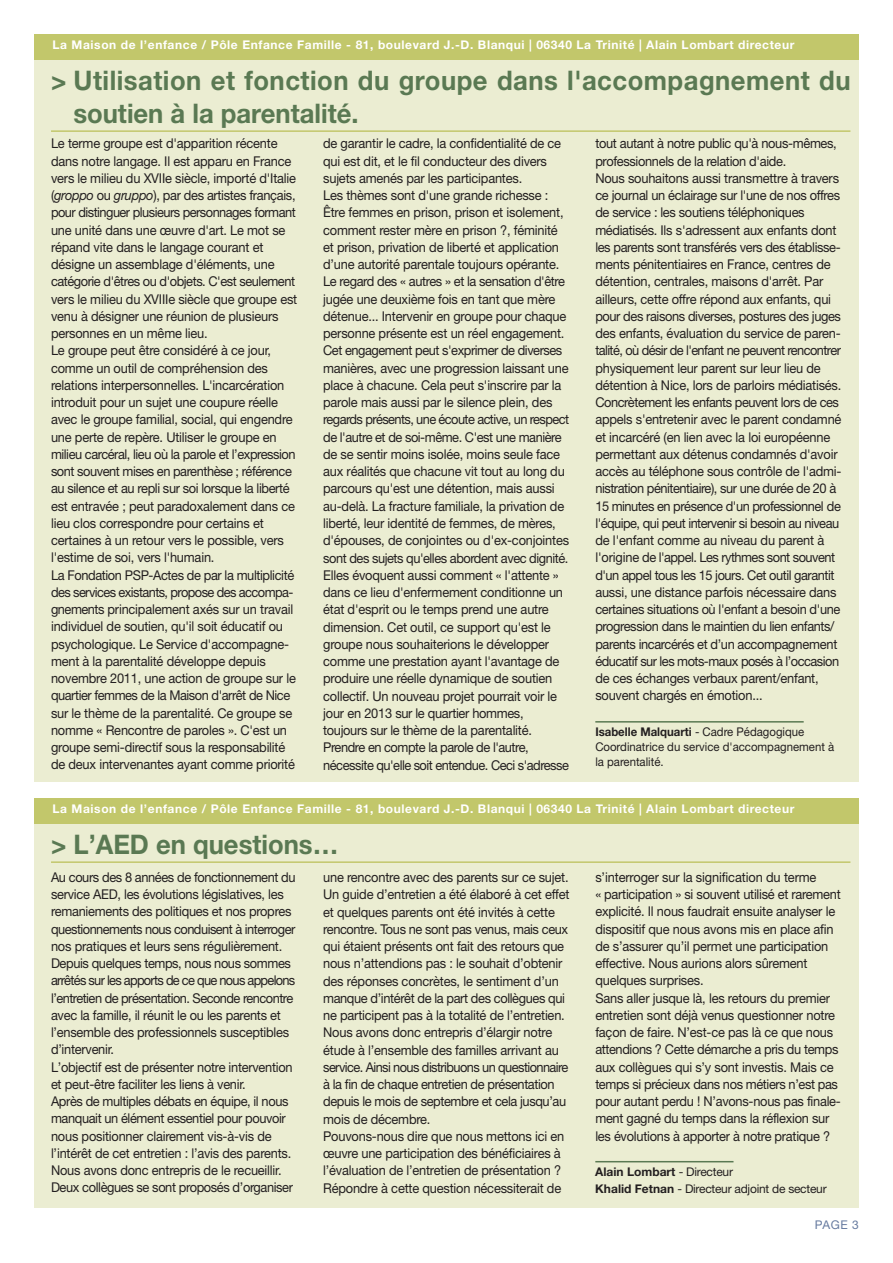
<style>
.page{position:relative;width:893px;height:1263px;background:#fff}
.page>*{position:absolute;margin:0;border:0;box-sizing:border-box;transform-origin:0 0}
.t1{font:700 27px/33px "Helvetica Neue";letter-spacing:.02em;color:#5a7953;scale:.95 1}
.t2{font:700 27px "Helvetica Neue";color:#5a7953;scale:.95 1}
.t3{font:13.5px/17.2px "Helvetica Neue";letter-spacing:-.015em;color:#231f20;scale:.95 1}
.t4{font:700 12px "Helvetica Neue";letter-spacing:.05em;color:#fff}
.t5{font:12px/15px "Helvetica Neue";color:#231f20;scale:.95 1}
.t6{font:12px/17.5px "Helvetica Neue";letter-spacing:-.02em;color:#231f20}
.t7{font:12px "Helvetica Neue";color:#677ba0}
.s1{font-style:italic}
.s2{font-weight:700}
</style>
<div class="page">
<div style="left:34px;top:799px;width:825px;height:409px;background:#ebedd2"></div>
<div style="left:34px;top:798px;width:825px;height:25px;background:#c2c76b"></div>
<hr style="left:595px;top:1161px;width:138px;height:1px;background:#5a7953">
<hr style="left:51px;top:861px;width:799px;height:2px;background:#c2c76b">
<div style="left:34px;top:35px;width:825px;height:747px;background:#ebedd2"></div>
<div style="left:34px;top:34px;width:825px;height:26px;background:#c2c76b"></div>
<hr style="left:595px;top:721px;width:209px;height:1px;background:#5a7953">
<hr style="left:51px;top:130px;width:799px;height:2px;background:#c2c76b">
<p class="t4" style="left:53px;top:41px;width:743px">La Maison de l’enfance / Pôle Enfance Famille - 81, boulevard J.-D. Blanqui | 06340 La Trinité | Alain Lombart directeur</p>
<h1 class="t1" style="left:73px;top:66px;width:820px;text-indent:-22px">&gt; Utilisation et fonction du groupe dans l'accompagnement du soutien à la parentalité.</h1>
<p class="t3" style="left:323px;top:136px;width:260px">de garantir le cadre, la confidentialité de ce qui est dit, et le fil conducteur des divers sujets amenés par les participantes.<br>Les thèmes sont d'une grande richesse :<br>Être femmes en prison, prison et isolement, comment rester mère en prison ?, féminité et prison, privation de liberté et application d’une autorité parentale toujours opérante.<br>Le regard des « autres » et la sensation d'être jugée une deuxième fois en tant que mère détenue... Intervenir en groupe pour chaque personne présente est un réel engagement.<br>Cet engagement peut s'exprimer de diverses manières, avec une progression laissant une place à chacune. Cela peut s'inscrire par la parole mais aussi par le silence plein, des regards présents, une écoute active, un respect de l'autre et de soi-même. C'est une manière de se sentir moins isolée, moins seule face aux réalités que chacune vit tout au long du parcours qu'est une détention, mais aussi au-delà. La fracture familiale, la privation de liberté, leur identité de femmes, de mères, d'épouses, de conjointes ou d'ex-conjointes sont des sujets qu'elles abordent avec dignité.<br>Elles évoquent aussi comment « l'attente » dans ce lieu d'enfermement conditionne un état d'esprit ou le temps prend une autre dimension. Cet outil, ce support qu'est le groupe nous souhaiterions le développer comme une prestation ayant l'avantage de produire une réelle dynamique de soutien collectif. Un nouveau projet pourrait voir le jour en 2013 sur le quartier hommes, toujours sur le thème de la parentalité.<br>Prendre en compte la parole de l'autre, nécessite qu'elle soit entendue. Ceci s'adresse</p>
<p class="t3" style="left:51px;top:136px;width:261px">Le terme groupe est d'apparition récente dans notre langage. Il est apparu en France vers le milieu du XVIIe siècle, importé d'Italie (<span class="s1">groppo</span> ou <span class="s1">gruppo</span>), par des artistes français, pour distinguer plusieurs personnages formant une unité dans une œuvre d'art. Le mot se répand vite dans le langage courant et désigne un assemblage d'éléments, une catégorie d'êtres ou d'objets. C'est seulement vers le milieu du XVIIIe siècle que groupe est venu à désigner une réunion de plusieurs personnes en un même lieu.<br>Le groupe peut être considéré à ce jour, comme un outil de compréhension des relations interpersonnelles. L'incarcération introduit pour un sujet une coupure réelle avec le groupe familial, social, qui engendre une perte de repère. Utiliser le groupe en milieu carcéral, lieu où la parole et l’expression sont souvent mises en parenthèse ; référence au silence et au repli sur soi lorsque la liberté est entravée ; peut paradoxalement dans ce lieu clos correspondre pour certains et certaines à un retour vers le possible, vers l'estime de soi, vers l'humain.<br>La Fondation PSP-Actes de par la multiplicité des services existants, propose des accompa&shy;gnements principalement axés sur un travail individuel de soutien, qu'il soit éducatif ou psychologique. Le Service d'accompagne&shy;ment à la parentalité développe depuis novembre 2011, une action de groupe sur le quartier femmes de la Maison d'arrêt de Nice sur le thème de la parentalité. Ce groupe se nomme « Rencontre de paroles ». C'est un groupe semi-directif sous la responsabilité de deux intervenantes ayant comme priorité</p>
<p class="t3" style="left:595px;top:136px;width:261px">tout autant à notre public qu'à nous-mêmes, professionnels de la relation d'aide.<br>Nous souhaitons aussi transmettre à travers ce journal un éclairage sur l'une de nos offres de service : les soutiens téléphoniques médiatisés. Ils s'adressent aux enfants dont les parents sont transférés vers des établisse&shy;ments pénitentiaires en France, centres de détention, centrales, maisons d'arrêt. Par ailleurs, cette offre répond aux enfants, qui pour des raisons diverses, postures des juges des enfants, évaluation du service de paren&shy;talité, où désir de l'enfant ne peuvent rencontrer physiquement leur parent sur leur lieu de détention à Nice, lors de parloirs médiatisés.<br>Concrètement les enfants peuvent lors de ces appels s'entretenir avec le parent condamné et incarcéré (en lien avec la loi européenne permettant aux détenus condamnés d'avoir accès au téléphone sous contrôle de l'admi&shy;nistration pénitentiaire), sur une durée de 20 à 15 minutes en présence d'un professionnel de l'équipe, qui peut intervenir si besoin au niveau de l'enfant comme au niveau du parent à l'origine de l'appel. Les rythmes sont souvent d'un appel tous les 15 jours. Cet outil garantit aussi, une distance parfois nécessaire dans certaines situations où l'enfant a besoin d'une progression dans le maintien du lien enfants/ parents incarcérés et d’un accompagnement éducatif sur les mots-maux posés à l’occasion de ces échanges verbaux parent/enfant, souvent chargés en émotion...</p>
<p class="t5" style="left:595px;top:726px;width:253px"><span class="s2">Isabelle Malquarti</span> - Cadre Pédagogique<br>Coordinatrice du service d'accompagnement à la parentalité.</p>
<p class="t4" style="left:53px;top:805px;width:743px">La Maison de l’enfance / Pôle Enfance Famille - 81, boulevard J.-D. Blanqui | 06340 La Trinité | Alain Lombart directeur</p>
<h1 class="t2" style="left:51px;top:834px;width:304px">&gt; L’AED en questions…</h1>
<p class="t3" style="left:323px;top:870px;width:261px">une rencontre avec des parents sur ce sujet.<br>Un guide d’entretien a été élaboré à cet effet et quelques parents ont été invités à cette rencontre. Tous ne sont pas venus, mais ceux qui étaient présents ont fait des retours que nous n’attendions pas : le souhait d’obtenir des réponses concrètes, le sentiment d’un manque d’intérêt de la part des collègues qui ne participent pas à la totalité de l’entretien.<br>Nous avons donc entrepris d’élargir notre étude à l’ensemble des familles arrivant au service. Ainsi nous distribuons un questionnaire à la fin de chaque entretien de présentation depuis le mois de septembre et cela jusqu’au mois de décembre.<br>Pouvons-nous dire que nous mettons ici en œuvre une participation des bénéficiaires à l’évaluation de l’entretien de présentation ?<br>Répondre à cette question nécessiterait de</p>
<p class="t3" style="left:51px;top:870px;width:259px">Au cours des 8 années de fonctionnement du service AED, les évolutions législatives, les remaniements des politiques et nos propres questionnements nous conduisent à interroger nos pratiques et leurs sens régulièrement.<br>Depuis quelques temps, nous nous sommes arrêtés sur les apports de ce que nous appelons l’entretien de présentation. Seconde rencontre avec la famille, il réunit le ou les parents et l’ensemble des professionnels susceptibles d’intervenir.<br>L’objectif est de présenter notre intervention et peut-être faciliter les liens à venir.<br>Après de multiples débats en équipe, il nous manquait un élément essentiel pour pouvoir nous positionner clairement vis-à-vis de l’intérêt de cet entretien : l’avis des parents.<br>Nous avons donc entrepris de le recueillir.<br>Deux collègues se sont proposés d’organiser</p>
<p class="t3" style="left:595px;top:870px;width:260px">s’interroger sur la signification du terme<br>« participation » si souvent utilisé et rarement explicité. Il nous faudrait ensuite analyser le dispositif que nous avons mis en place afin de s’assurer qu’il permet une participation effective. Nous aurions alors sûrement quelques surprises.<br>Sans aller jusque là, les retours du premier entretien sont déjà venus questionner notre façon de faire. N’est-ce pas là ce que nous attendions ? Cette démarche a pris du temps aux collègues qui s’y sont investis. Mais ce temps si précieux dans nos métiers n’est pas pour autant perdu ! N’avons-nous pas finale&shy;ment gagné du temps dans la réflexion sur les évolutions à apporter à notre pratique ?</p>
<p class="t6" style="left:595px;top:1164px;width:233px"><span class="s2">Alain Lombart</span> - Directeur<br><span class="s2">Khalid Fetnan</span> - Directeur adjoint de secteur</p>
<p class="t7" style="left:815px;top:1220px;width:46px">PAGE 3</p>
</div>
